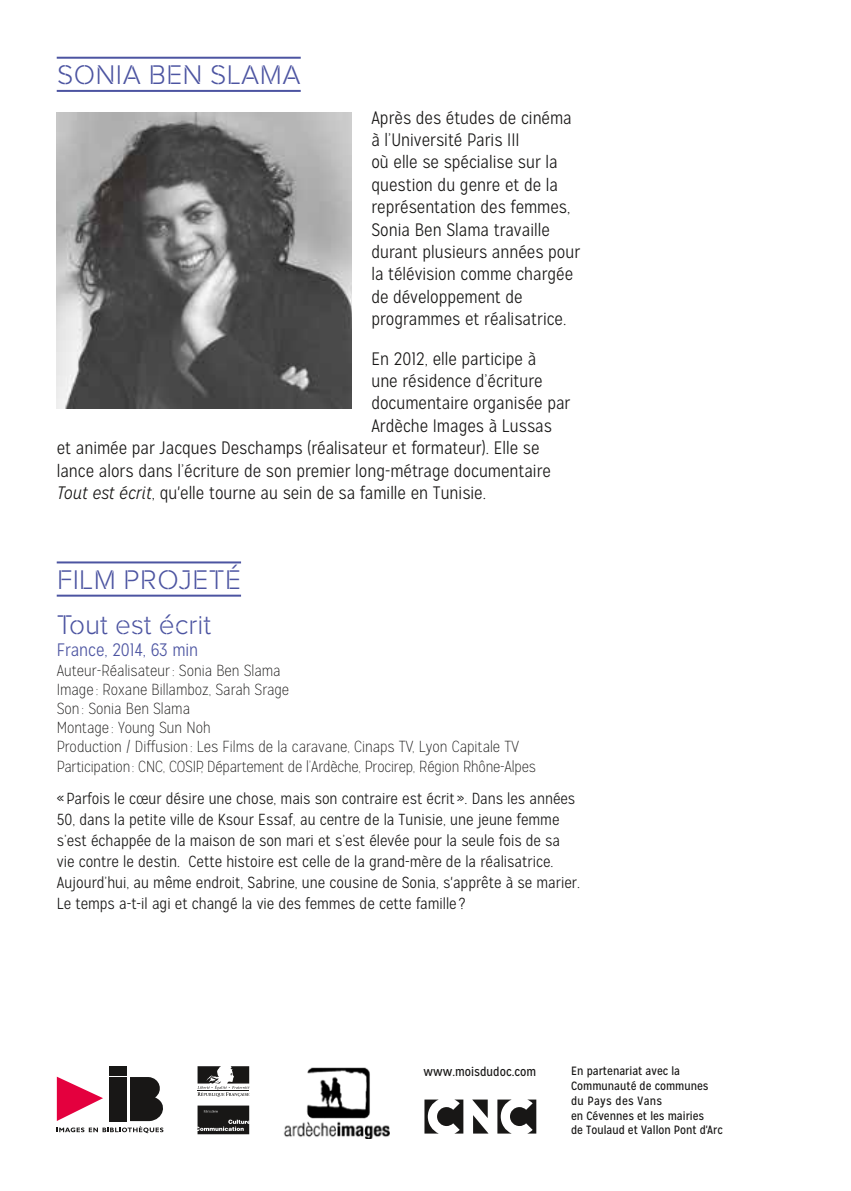
<style>
.page{position:relative;width:851px;height:1191px;background:#fff}
.page>*{position:absolute;margin:0;border:0;box-sizing:border-box;transform-origin:0 0}
.t1{font:28px/45px "Rafale RU";color:#4c54a1}
.t2{font:28px "Rafale RU";letter-spacing:.02em;color:#4c54a1}
.t3{font:300 18px/22.4px "Mission Gothic";color:#181716}
.t4{font:300 18px "Mission Gothic";color:#4c54a1}
.t5{font:300 16px/21px "Mission Gothic";color:#181716}
.t6{font:100 16px/19.2px "Mission Gothic";color:#181716}
.t7{font:12.8px "Mission Gothic";color:#181716}
.t8{font:12px/14.8px "Mission Gothic";color:#181716}
.s1{font-style:italic}
</style>
<div class="page">
<svg style="left:197px;top:1105px;width:52px;height:29px;background:#353434"></svg>
<svg style="left:197px;top:1066px;width:52px;height:30px"></svg>
<hr style="left:197px;top:1090px;width:52px;height:1px;background:#181716">
<svg style="left:424px;top:1099px;width:112px;height:34px"></svg>
<div style="left:109px;top:1065px;width:18px;height:10px;background:#181716"></div>
<svg style="left:57px;top:1076px;width:107px;height:57px"></svg>
<img style="left:283px;top:1067px;width:106px;height:71px">
<hr style="left:57px;top:57px;width:244px;height:2px;background:#4c54a1">
<hr style="left:57px;top:90px;width:244px;height:2px;background:#4c54a1">
<hr style="left:57px;top:561px;width:184px;height:2px;background:#4c54a1">
<hr style="left:57px;top:594px;width:184px;height:2px;background:#4c54a1">
<img style="left:57px;top:112px;width:294px;height:297px">
<h1 class="t2" style="left:57px;top:59px;width:245px">SONIA BEN SLAMA</h1>
<p class="t3" style="left:371px;top:106px;width:210px">Après des études de cinéma à l’Université Paris III<br>où elle se spécialise sur la question du genre et de la représentation des femmes,<br>Sonia Ben Slama travaille durant plusieurs années pour la télévision comme chargée de développement de programmes et réalisatrice.</p>
<p class="t3" style="left:371px;top:347px;width:166px">En 2012, elle participe à</p>
<p class="t3" style="left:371px;top:370px;width:173px">une résidence d’écriture</p>
<p class="t3" style="left:371px;top:392px;width:200px">documentaire organisée par</p>
<p class="t3" style="left:371px;top:415px;width:182px">Ardèche Images à Lussas</p>
<p class="t3" style="left:57px;top:437px;width:484px">et animée par Jacques Deschamps (réalisateur et formateur). Elle se</p>
<p class="t3" style="left:57px;top:459px;width:495px">lance alors dans l’écriture de son premier long-métrage documentaire</p>
<p class="t3" style="left:57px;top:482px;width:430px"><span class="s1">Tout est écrit</span>, qu'elle tourne au sein de sa famille en Tunisie.</p>
<h1 class="t1" style="left:57px;top:558px;width:186px">FILM PROJETÉ<br>Tout est écrit</h1>
<p class="t4" style="left:57px;top:639px;width:143px">France, 2014, 63 min</p>
<p class="t6" style="left:57px;top:660px;width:480px">Auteur-Réalisateur: Sonia Ben Slama<br>Image : Roxane Billamboz, Sarah Srage<br>Son : Sonia Ben Slama<br>Montage : Young Sun Noh<br>Production / Diffusion : Les Films de la caravane, Cinaps TV, Lyon Capitale TV Participation: CNC, COSIP, Département de l’Ardèche, Procirep, Région Rhône-Alpes</p>
<p class="t5" style="left:57px;top:788px;width:524px">«Parfois le cœur désire une chose, mais son contraire est écrit ». Dans les années 50, dans la petite ville de Ksour Essaf, au centre de la Tunisie, une jeune femme s’est échappée de la maison de son mari et s’est élevée pour la seule fois de sa vie contre le destin. Cette histoire est celle de la grand-mère de la réalisatrice.<br>Aujourd’hui, au même endroit, Sabrine, une cousine de Sonia, s'apprête à se marier.<br>Le temps a-t-il agi et changé la vie des femmes de cette famille ?</p>
<p class="t7" style="left:423px;top:1063px;width:114px">www.moisdudoc.com</p>
<p class="t8" style="left:571px;top:1063px;width:153px">En partenariat avec la<br>Communauté de communes du Pays des Vans<br>en Cévennes et les mairies<br>de Toulaud et Vallon Pont d'Arc</p>
</div>
